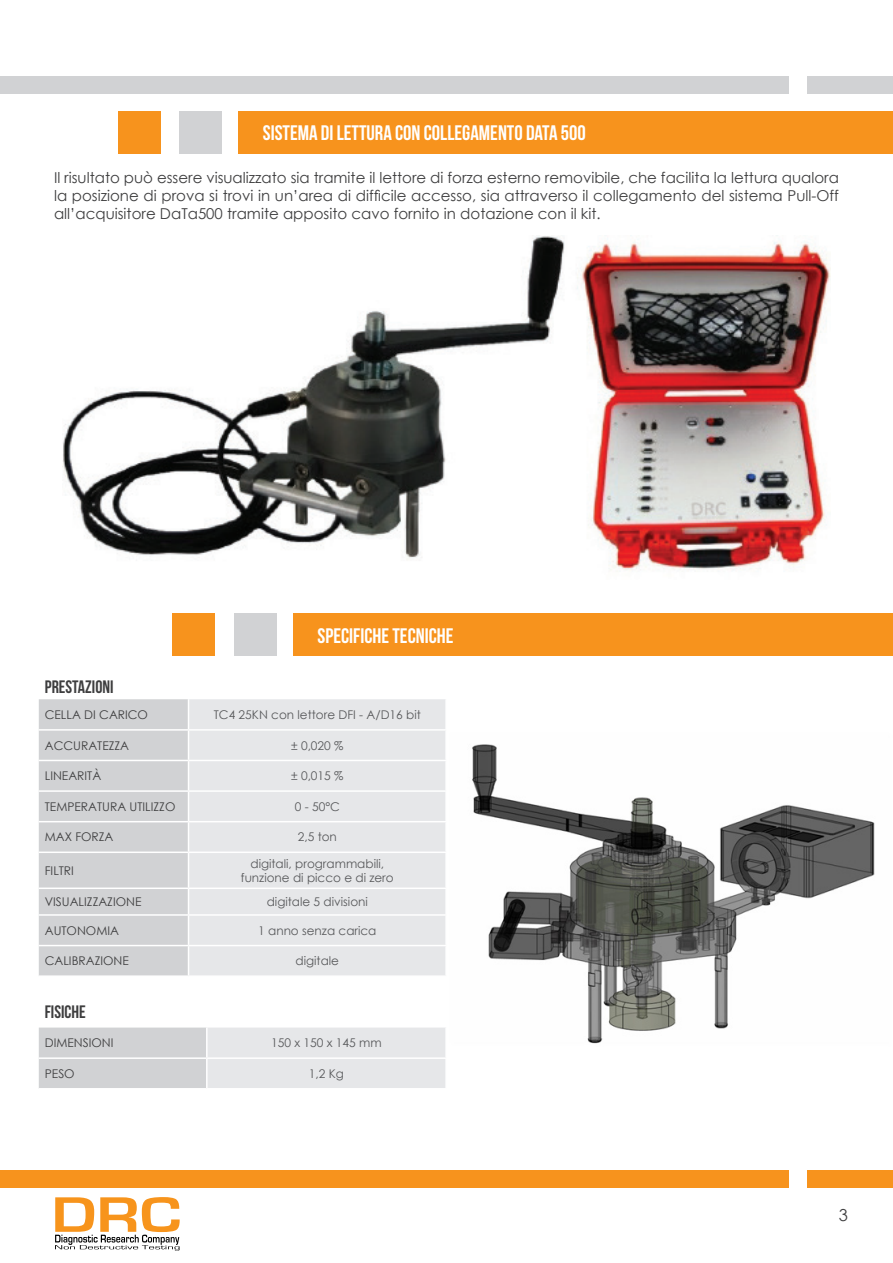
<style>
.page{position:relative;width:893px;height:1263px;background:#fff}
.page>*{position:absolute;margin:0;border:0;box-sizing:border-box;transform-origin:0 0}
.t1{font:700 21px "Bebas Neue";color:#fff}
.t2{font:700 18px "Bebas Neue";color:#3e3e3f}
.t3{font:16.5px "Century Gothic";color:#3e3e3f}
.t4{font:15px/18px "Century Gothic";color:#3e3e3f;text-align:justify}
.t5{font:12px "Century Gothic";color:#57585a}
.t6{font:12px "Century Gothic";color:#3e3e3f}
</style>
<div class="page">
<div style="left:189px;top:699px;width:256px;height:276px;background:#e6e7e9"></div>
<hr style="left:189px;top:729px;width:258px;height:2px;background:#fff">
<hr style="left:189px;top:760px;width:258px;height:1px;background:#fff">
<hr style="left:189px;top:790px;width:258px;height:2px;background:#fff">
<hr style="left:189px;top:821px;width:258px;height:1px;background:#fff">
<hr style="left:189px;top:851px;width:258px;height:2px;background:#fff">
<hr style="left:189px;top:887px;width:258px;height:2px;background:#fff">
<hr style="left:189px;top:914px;width:258px;height:2px;background:#fff">
<hr style="left:189px;top:945px;width:258px;height:1px;background:#fff">
<svg style="left:39px;top:699px;width:149px;height:276px;background:#d3d4d5"></svg>
<svg style="left:39px;top:1027px;width:406px;height:61px;background:#dddee0"></svg>
<hr style="left:206px;top:1027px;width:2px;height:30px;background:#fff">
<hr style="left:39px;top:1057px;width:168px;height:2px;background:#fff">
<hr style="left:207px;top:1057px;width:240px;height:2px;background:#fff">
<hr style="left:206px;top:1059px;width:2px;height:29px;background:#fff">
<img style="left:63px;top:235px;width:767px;height:337px">
<div style="left:293px;top:613px;width:600px;height:43px;background:#f7931d"></div>
<div style="left:173px;top:613px;width:42px;height:43px;background:#f7931d"></div>
<div style="left:234px;top:613px;width:43px;height:43px;background:#d1d2d4"></div>
<div style="left:239px;top:111px;width:654px;height:42px;background:#f7931d"></div>
<div style="left:118px;top:111px;width:43px;height:42px;background:#f7931d"></div>
<div style="left:180px;top:111px;width:42px;height:42px;background:#d1d2d4"></div>
<img style="left:472px;top:744px;width:403px;height:300px">
<div style="left:0;top:1171px;width:893px;height:17px;background:#f7931d"></div>
<div style="left:790px;top:1157px;width:17px;height:39px;background:#fff"></div>
<div style="left:0;top:76px;width:893px;height:17px;background:#d1d2d4"></div>
<div style="left:790px;top:63px;width:17px;height:38px;background:#fff"></div>
<img style="left:55px;top:1197px;width:125px;height:35px">
<img style="left:55px;top:1234px;width:120px;height:11px">
<img style="left:55px;top:1245px;width:125px;height:5px">
<p class="t1" style="left:263px;top:121px;width:324px">SISTEMA DI LETTURA CON COLLEGAMENTO DATA 500</p>
<p class="t4" style="left:54px;top:168px;width:786px">Il risultato può essere visualizzato sia tramite il lettore di forza esterno removibile, che facilita la lettura qualora la posizione di prova si trovi in un’area di difficile accesso, sia attraverso il collegamento del sistema Pull-Off all’acquisitore DaTa500 tramite apposito cavo fornito in dotazione con il kit.</p>
<p class="t1" style="left:317px;top:624px;width:138px">SPECIFICHE TECNICHE</p>
<p class="t2" style="left:45px;top:677px;width:70px">PRESTAZIONI</p>
<p class="t6" style="left:45px;top:706px;width:105px">CELLA DI CARICO</p>
<p class="t5" style="left:214px;top:706px;width:209px">TC4 25KN con lettore DFI - A/D16 bit</p>
<p class="t6" style="left:45px;top:737px;width:86px">ACCURATEZZA</p>
<p class="t5" style="left:291px;top:737px;width:54px">± 0,020 %</p>
<p class="t6" style="left:45px;top:767px;width:58px">LINEARITÀ</p>
<p class="t5" style="left:291px;top:767px;width:54px">± 0,015 %</p>
<p class="t6" style="left:45px;top:798px;width:132px">TEMPERATURA UTILIZZO</p>
<p class="t5" style="left:295px;top:798px;width:47px">0 - 50°C</p>
<p class="t6" style="left:45px;top:829px;width:70px">MAX FORZA</p>
<p class="t5" style="left:298px;top:829px;width:41px">2,5 ton</p>
<p class="t6" style="left:45px;top:862px;width:31px">FILTRI</p>
<p class="t5" style="left:250px;top:855px;width:135px">digitali, programmabili,</p>
<p class="t5" style="left:241px;top:869px;width:154px">funzione di picco e di zero</p>
<p class="t6" style="left:45px;top:893px;width:98px">VISUALIZZAZIONE</p>
<p class="t5" style="left:267px;top:893px;width:103px">digitale 5 divisioni</p>
<p class="t6" style="left:45px;top:922px;width:76px">AUTONOMIA</p>
<p class="t5" style="left:258px;top:922px;width:120px">1 anno senza carica</p>
<p class="t6" style="left:45px;top:953px;width:86px">CALIBRAZIONE</p>
<p class="t5" style="left:296px;top:953px;width:45px">digitale</p>
<p class="t2" style="left:45px;top:1002px;width:43px">FISICHE</p>
<p class="t6" style="left:45px;top:1035px;width:70px">DIMENSIONI</p>
<p class="t5" style="left:271px;top:1035px;width:112px">150 x 150 x 145 mm</p>
<p class="t6" style="left:45px;top:1065px;width:31px">PESO</p>
<p class="t5" style="left:309px;top:1065px;width:37px">1,2 Kg</p>
<p class="t3" style="left:839px;top:1204px;width:11px">3</p>
</div>
